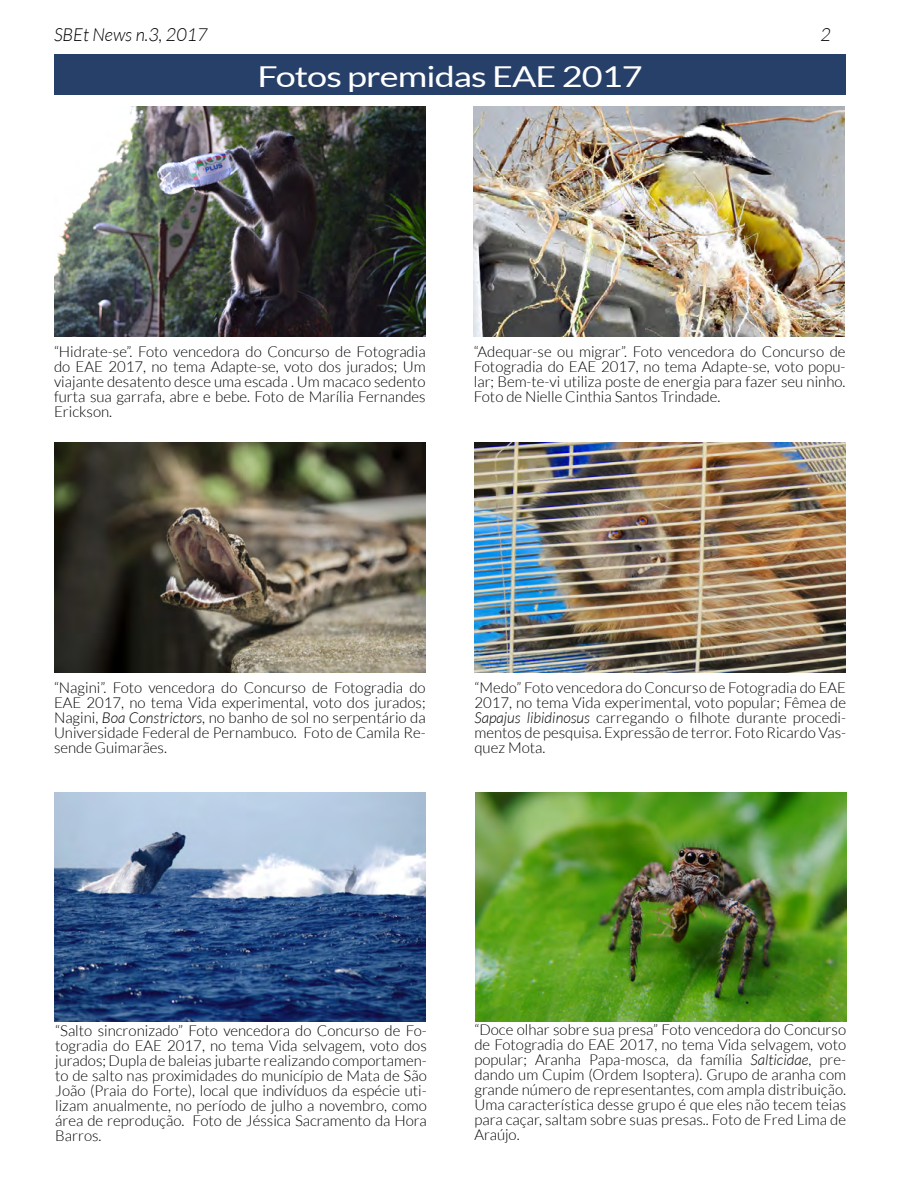
<style>
.page{position:relative;width:900px;height:1200px;background:#fff}
.page>*{position:absolute;margin:0;border:0;box-sizing:border-box;transform-origin:0 0}
.t1{font:28.8px "Lato";letter-spacing:-.025em;color:#fff;scale:1.25 1}
.t2{font:italic 300 18px "Lato";color:#000}
.t3{font:300 15px/15px "Lato";color:#000;text-align:justify}
.s1{font-style:italic}
</style>
<div class="page">
<div style="left:54px;top:54px;width:792px;height:40px;background:#274069"></div>
<img style="left:55px;top:106px;width:371px;height:230px">
<img style="left:474px;top:106px;width:371px;height:230px">
<img style="left:54px;top:443px;width:371px;height:230px">
<img style="left:474px;top:443px;width:371px;height:230px">
<img style="left:55px;top:792px;width:371px;height:230px">
<img style="left:475px;top:792px;width:371px;height:230px">
<p class="t2" style="left:54px;top:25px;width:155px">SBEt News n.3, 2017</p>
<p class="t2" style="left:820px;top:25px;width:12px">2</p>
<h1 class="t1" style="left:257px;top:61px;width:310px">Fotos premidas EAE 2017</h1>
<p class="t3" style="left:54px;top:344px;width:373px">“Hidrate-se”. Foto vencedora do Concurso de Fotogradia do EAE 2017, no tema Adapte-se, voto dos jurados; Um viajante desatento desce uma escada . Um macaco sedento furta sua garrafa, abre e bebe. Foto de Marília Fernandes Erickson.</p>
<p class="t3" style="left:474px;top:344px;width:373px">“Adequar-se ou migrar”. Foto vencedora do Concurso de Fotogradia do EAE 2017, no tema Adapte-se, voto popu&shy;lar; Bem-te-vi utiliza poste de energia para fazer seu ninho.<br>Foto de Nielle Cinthia Santos Trindade.</p>
<p class="t3" style="left:54px;top:680px;width:373px">“Nagini”. Foto vencedora do Concurso de Fotogradia do EAE 2017, no tema Vida experimental, voto dos jurados; Nagini, <span class="s1">Boa Constrictors,</span> no banho de sol no serpentário da Universidade Federal de Pernambuco. Foto de Camila Re&shy;sende Guimarães.</p>
<p class="t3" style="left:474px;top:680px;width:373px">“Medo” Foto vencedora do Concurso de Fotogradia do EAE 2017, no tema Vida experimental, voto popular; Fêmea de <span class="s1">Sapajus libidinosus</span> carregando o filhote durante procedi&shy;mentos de pesquisa. Expressão de terror. Foto Ricardo Vas&shy;quez Mota.</p>
<p class="t3" style="left:55px;top:1023px;width:373px">“Salto sincronizado” Foto vencedora do Concurso de Fo&shy;togradia do EAE 2017, no tema Vida selvagem, voto dos jurados; Dupla de baleias jubarte realizando comportamen&shy;to de salto nas proximidades do município de Mata de São João (Praia do Forte), local que indivíduos da espécie uti&shy;lizam anualmente, no período de julho a novembro, como área de reprodução. Foto de Jéssica Sacramento da Hora Barros.</p>
<p class="t3" style="left:474px;top:1022px;width:373px">“Doce olhar sobre sua presa” Foto vencedora do Concurso de Fotogradia do EAE 2017, no tema Vida selvagem, voto popular; Aranha Papa-mosca, da família <span class="s1">Salticidae</span>, pre&shy;dando um Cupim (Ordem Isoptera). Grupo de aranha com grande número de representantes, com ampla distribuição.<br>Uma característica desse grupo é que eles não tecem teias para caçar, saltam sobre suas presas.. Foto de Fred Lima de Araújo.</p>
</div>
